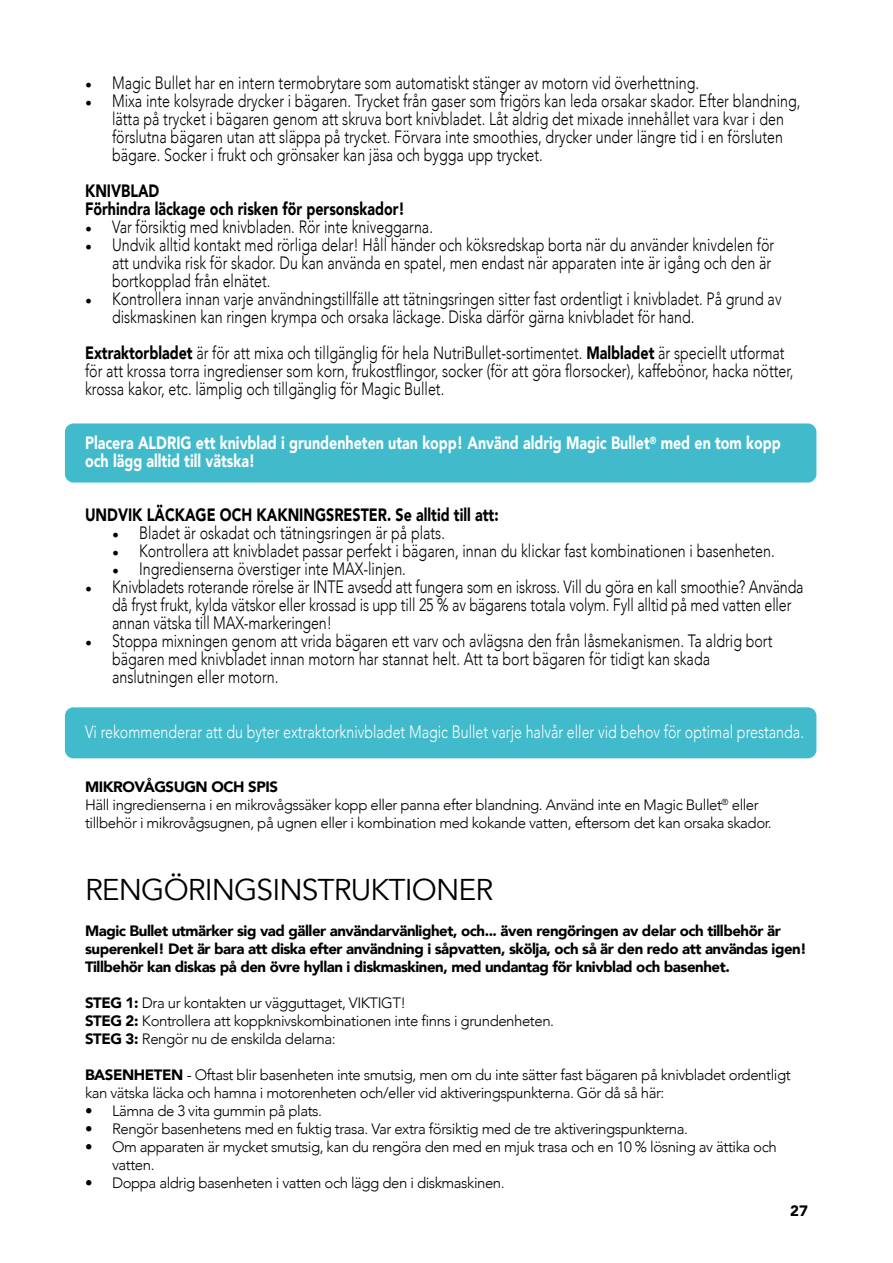
<style>
.page{position:relative;width:893px;height:1263px;background:#fff}
.page>*{position:absolute;margin:0;border:0;box-sizing:border-box;transform-origin:0 0}
.t1{font:30px "Avenir";letter-spacing:-.03em;color:#000}
.t2{font:300 17.85px/18px "Avenir";color:#000;scale:.8 1}
.t3{font:900 17.85px/18px "Avenir";color:#fff;scale:.8 1}
.t4{font:300 17.85px "Avenir";color:#fff;scale:.8 1}
.t5{font:900 17.85px/18px "Avenir";color:#000;scale:.8 1}
.t6{font:300 15px/18px "Avenir";letter-spacing:-.03em;color:#000}
.t7{font:900 15px/18px "Avenir";letter-spacing:-.03em;color:#000}
.s1{font-family:"Minion Pro";font-weight:400;font-size:18px}
.s2{font-weight:900}
</style>
<div class="page">
<div style="left:65px;top:423px;width:751px;height:60px;background:#41bbcb;border-radius:9px"></div>
<div style="left:65px;top:707px;width:751px;height:51px;background:#41bbcb;border-radius:9px"></div>
<p class="t2" style="left:85px;top:74px;width:769px"><span class="s1">•</span> Magic Bullet har en intern termobrytare som automatiskt stänger av motorn vid överhettning.</p>
<p class="t2" style="left:112px;top:92px;width:862px;text-indent:-27px"><span class="s1">•</span> Mixa inte kolsyrade drycker i bägaren. Trycket från gaser som frigörs kan leda orsakar skador. Efter blandning, lätta på trycket i bägaren genom att skruva bort knivbladet. Låt aldrig det mixade innehållet vara kvar i den förslutna bägaren utan att släppa på trycket. Förvara inte smoothies, drycker under längre tid i en försluten bägare. Socker i frukt och grönsaker kan jäsa och bygga upp trycket.</p>
<p class="t5" style="left:85px;top:182px;width:401px">KNIVBLAD<br>Förhindra läckage och risken för personskador!</p>
<p class="t2" style="left:85px;top:218px;width:437px"><span class="s1">•</span> Var försiktig med knivbladen. Rör inte kniveggarna.</p>
<p class="t2" style="left:112px;top:236px;width:829px;text-indent:-27px"><span class="s1">•</span> Undvik alltid kontakt med rörliga delar! Håll händer och köksredskap borta när du använder knivdelen för att undvika risk för skador. Du kan använda en spatel, men endast när apparaten inte är igång och den är bortkopplad från elnätet.</p>
<p class="t2" style="left:112px;top:290px;width:838px;text-indent:-27px"><span class="s1">•</span> Kontrollera innan varje användningstillfälle att tätningsringen sitter fast ordentligt i knivbladet. På grund av diskmaskinen kan ringen krympa och orsaka läckage. Diska därför gärna knivbladet för hand.</p>
<p class="t2" style="left:85px;top:344px;width:887px"><span class="s2">Extraktorbladet</span> är för att mixa och tillgänglig för hela NutriBullet-sortimentet. <span class="s2">Malbladet</span> är speciellt utformat för att krossa torra ingredienser som korn, frukostflingor, socker (för att göra florsocker), kaffebönor, hacka nötter, krossa kakor, etc. lämplig och tillgänglig för Magic Bullet.</p>
<p class="t3" style="left:85px;top:434px;width:871px">Placera ALDRIG ett knivblad i grundenheten utan kopp! Använd aldrig Magic Bullet<sup>®</sup> med en tom kopp och lägg alltid till vätska!</p>
<p class="t5" style="left:85px;top:506px;width:518px">UNDVIK LÄCKAGE OCH KAKNINGSRESTER. Se alltid till att:</p>
<p class="t2" style="left:112px;top:524px;width:418px"><span class="s1">•</span> Bladet är oskadat och tätningsringen är på plats.</p>
<p class="t2" style="left:112px;top:542px;width:830px"><span class="s1">•</span> Kontrollera att knivbladet passar perfekt i bägaren, innan du klickar fast kombinationen i basenheten.</p>
<p class="t2" style="left:112px;top:560px;width:369px"><span class="s1">•</span> Ingredienserna överstiger inte MAX-linjen.</p>
<p class="t2" style="left:112px;top:578px;width:866px;text-indent:-27px"><span class="s1">•</span> Knivbladets roterande rörelse är INTE avsedd att fungera som en iskross. Vill du göra en kall smoothie? Använda då fryst frukt, kylda vätskor eller krossad is upp till 25 % av bägarens totala volym. Fyll alltid på med vatten eller annan vätska till MAX-markeringen!</p>
<p class="t2" style="left:112px;top:632px;width:827px;text-indent:-27px"><span class="s1">•</span> Stoppa mixningen genom att vrida bägaren ett varv och avlägsna den från låsmekanismen. Ta aldrig bort bägaren med knivbladet innan motorn har stannat helt. Att ta bort bägaren för tidigt kan skada anslutningen eller motorn.</p>
<p class="t4" style="left:85px;top:721px;width:900px">Vi rekommenderar att du byter extraktorknivbladet Magic Bullet varje halvår eller vid behov för optimal prestanda.</p>
<p class="t6" style="left:85px;top:777px;width:688px"><span class="s2">MIKROVÅGSUGN OCH SPIS<br></span>Häll ingredienserna i en mikrovågssäker kopp eller panna efter blandning. Använd inte en Magic Bullet<sup>®</sup> eller tillbehör i mikrovågsugnen, på ugnen eller i kombination med kokande vatten, eftersom det kan orsaka skador.</p>
<h1 class="t1" style="left:85px;top:871px;width:410px">RENGÖRINGSINSTRUKTIONER</h1>
<p class="t7" style="left:85px;top:921px;width:723px">Magic Bullet utmärker sig vad gäller användarvänlighet, och... även rengöringen av delar och tillbehör är superenkel! Det är bara att diska efter användning i såpvatten, skölja, och så är den redo att användas igen!<br>Tillbehör kan diskas på den övre hyllan i diskmaskinen, med undantag för knivblad och basenhet.</p>
<p class="t6" style="left:85px;top:993px;width:471px"><span class="s2">STEG 1:</span> Dra ur kontakten ur vägguttaget, VIKTIGT!<br><span class="s2">STEG 2:</span> Kontrollera att koppknivskombinationen inte finns i grundenheten.<br><span class="s2">STEG 3:</span> Rengör nu de enskilda delarna:</p>
<p class="t6" style="left:85px;top:1065px;width:707px"><span class="s2">BASENHETEN</span> - Oftast blir basenheten inte smutsig, men om du inte sätter fast bägaren på knivbladet ordentligt kan vätska läcka och hamna i motorenheten och/eller vid aktiveringspunkterna. Gör då så här:</p>
<p class="t6" style="left:85px;top:1101px;width:239px">• Lämna de 3 vita gummin på plats.</p>
<p class="t6" style="left:85px;top:1119px;width:604px">• Rengör basenhetens med en fuktig trasa. Var extra försiktig med de tre aktiveringspunkterna.</p>
<p class="t6" style="left:112px;top:1137px;width:666px;text-indent:-27px">• Om apparaten är mycket smutsig, kan du rengöra den med en mjuk trasa och en 10 % lösning av ättika och vatten.</p>
<p class="t6" style="left:85px;top:1173px;width:421px">• Doppa aldrig basenheten i vatten och lägg den i diskmaskinen.</p>
<p class="t7" style="left:790px;top:1201px;width:19px">27</p>
</div>
